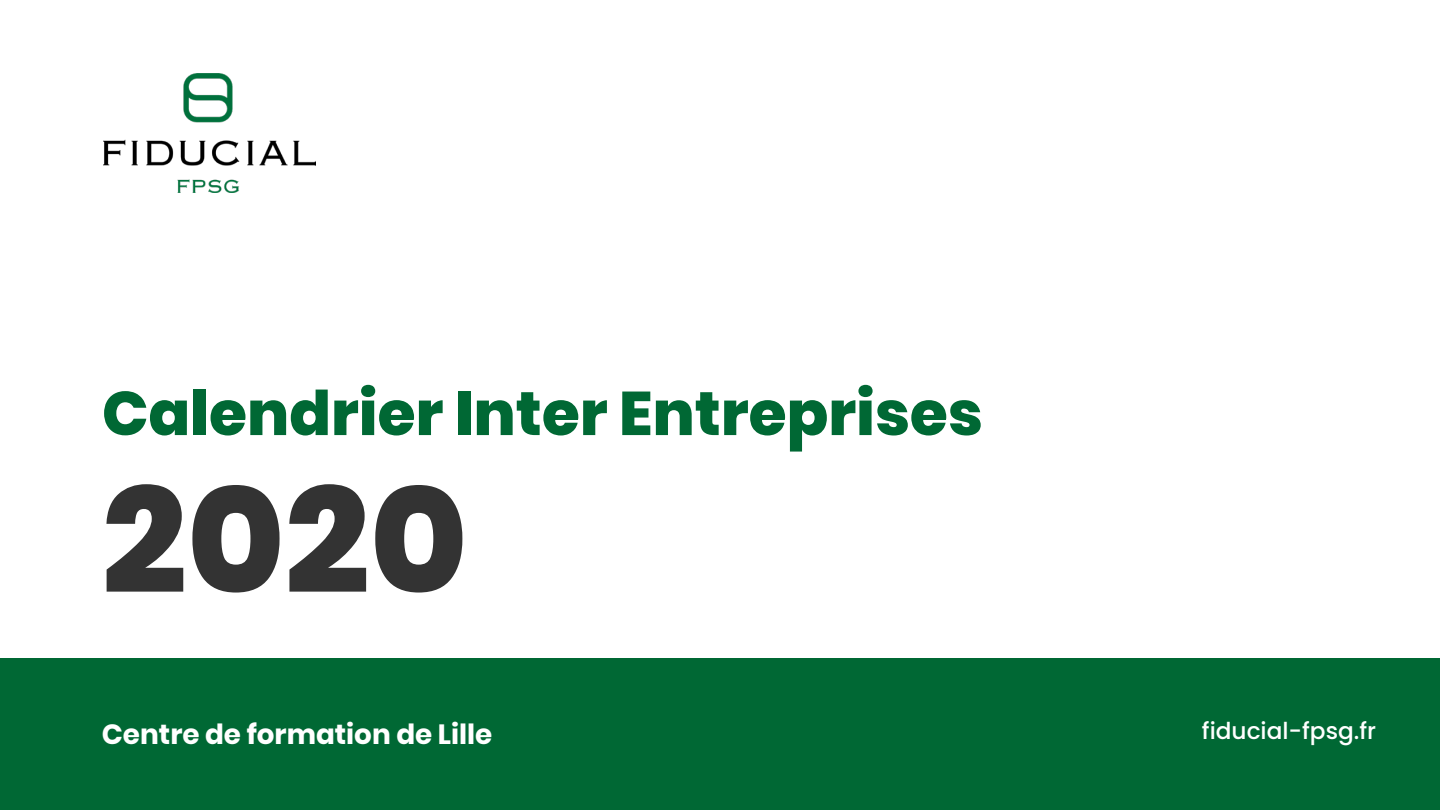
<style>
.page{position:relative;width:1440px;height:810px;background:#fff}
.page>*{position:absolute;margin:0;border:0;box-sizing:border-box;transform-origin:0 0}
.t1{font:800 150px "Poppins";color:#333}
.t2{font:800 61.5px "Poppins";color:#006834}
.t3{font:700 27.75px "Poppins";color:#fff}
.t4{font:500 23.25px "Poppins";color:#fff}
</style>
<div class="page">
<div style="left:0;top:659px;width:1440px;height:151px;background:#006834"></div>
<img style="left:104px;top:74px;width:211px;height:119px">
<p class="t2" style="left:102px;top:378px;width:882px">Calendrier Inter Entreprises</p>
<h1 class="t1" style="left:102px;top:453px;width:367px">2020</h1>
<p class="t3" style="left:102px;top:718px;width:392px">Centre de formation de Lille</p>
<p class="t4" style="left:1202px;top:717px;width:176px">fiducial-fpsg.fr</p>
</div>
